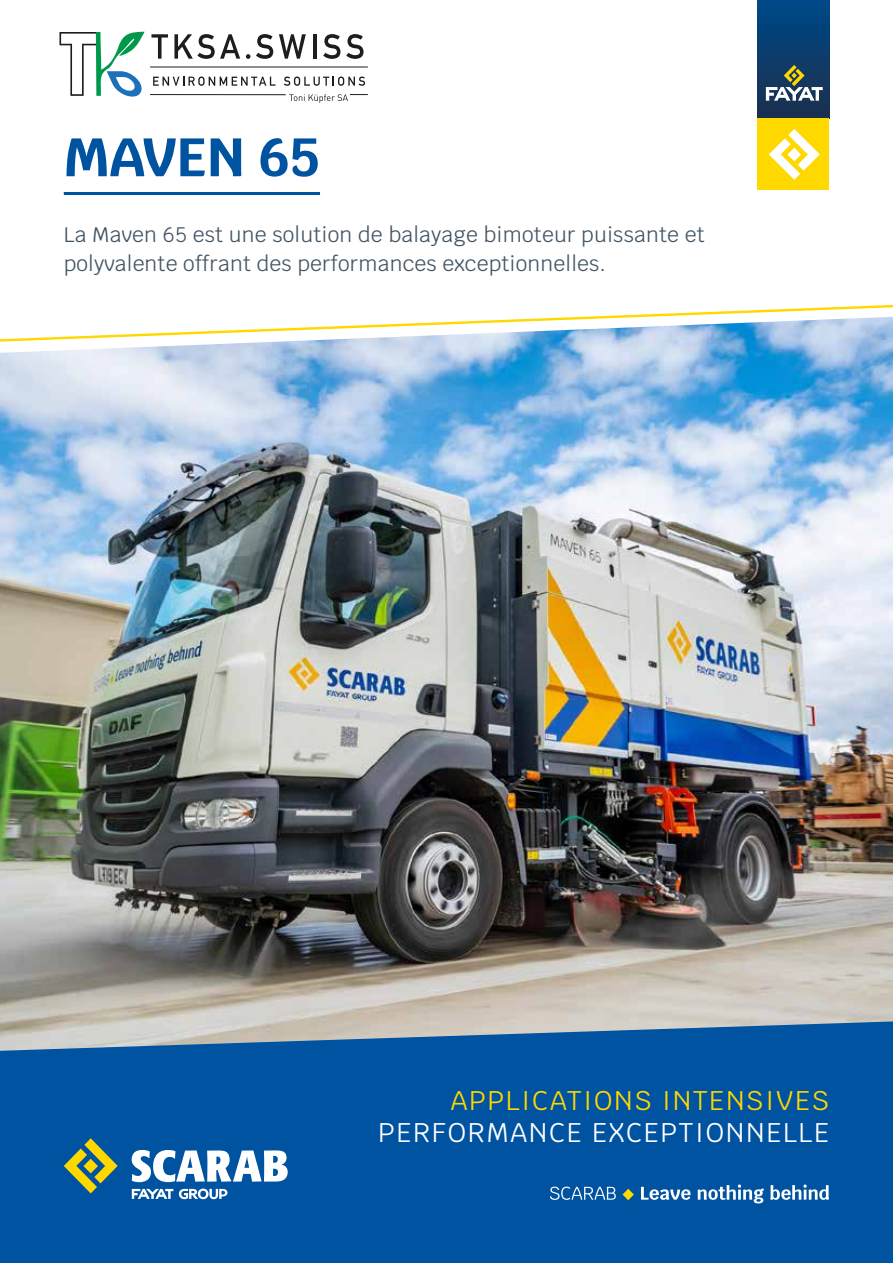
<style>
.page{position:relative;width:893px;height:1263px;background:#fff}
.page>*{position:absolute;margin:0;border:0;box-sizing:border-box;transform-origin:0 0}
.t1{font:700 54px "Krub";color:#0053a1}
.t2{font:27px "Krub";letter-spacing:.06em;color:#fff}
.t3{font:27px "Krub";letter-spacing:.06em;color:#ffd800}
.t4{font:21px/28.5px "Krub";letter-spacing:.01em;color:#415464}
</style>
<div class="page">
<img style="left:0;top:343px;width:893px;height:678px">
<div style="left:0;top:1021px;width:893px;height:242px;background:#0053a1"></div>
<svg style="left:64px;top:1138px;width:54px;height:55px;background:#5c8366"></svg>
<svg style="left:132px;top:1150px;width:156px;height:32px"></svg>
<svg style="left:132px;top:1189px;width:41px;height:10px"></svg>
<svg style="left:179px;top:1188px;width:48px;height:11px"></svg>
<hr style="left:64px;top:192px;width:256px;height:3px;background:#0053a1">
<svg style="left:0;top:304px;width:893px;height:39px"></svg>
<svg style="left:550px;top:1186px;width:66px;height:14px"></svg>
<svg style="left:623px;top:1189px;width:11px;height:11px"></svg>
<svg style="left:641px;top:1187px;width:49px;height:13px"></svg>
<svg style="left:697px;top:1184px;width:67px;height:19px"></svg>
<svg style="left:770px;top:1184px;width:59px;height:16px"></svg>
<div style="left:758px;top:0;width:71px;height:119px;background:linear-gradient(to bottom,#004987,#1d2f4d)"></div>
<svg style="left:766px;top:65px;width:57px;height:36px"></svg>
<div style="left:758px;top:119px;width:71px;height:71px;background:#ffd800"></div>
<svg style="left:769px;top:129px;width:51px;height:51px"></svg>
<svg style="left:151px;top:34px;width:17px;height:25px"></svg>
<svg style="left:174px;top:34px;width:66px;height:25px"></svg>
<svg style="left:246px;top:54px;width:4px;height:5px"></svg>
<svg style="left:256px;top:34px;width:17px;height:25px"></svg>
<svg style="left:279px;top:34px;width:27px;height:25px"></svg>
<hr style="left:313px;top:34px;width:4px;height:25px;background:#1d1d1b">
<svg style="left:323px;top:34px;width:17px;height:25px"></svg>
<svg style="left:346px;top:34px;width:18px;height:25px"></svg>
<svg style="left:59px;top:32px;width:86px;height:65px"></svg>
<svg style="left:153px;top:77px;width:122px;height:9px"></svg>
<svg style="left:284px;top:77px;width:81px;height:9px"></svg>
<hr style="left:150px;top:67px;width:218px;height:1px;background:#1d1d1b">
<hr style="left:150px;top:94px;width:136px;height:1px;background:#1d1d1b">
<svg style="left:289px;top:94px;width:79px;height:9px"></svg>
<h1 class="t1" style="left:64px;top:126px;width:258px">MAVEN 65</h1>
<p class="t4" style="left:64px;top:221px;width:642px">La Maven 65 est une solution de balayage bimoteur puissante et polyvalente offrant des performances exceptionnelles.</p>
<p class="t3" style="left:451px;top:1078px;width:380px">APPLICATIONS INTENSIVES</p>
<p class="t2" style="left:378px;top:1109px;width:452px">PERFORMANCE EXCEPTIONNELLE</p>
</div>
